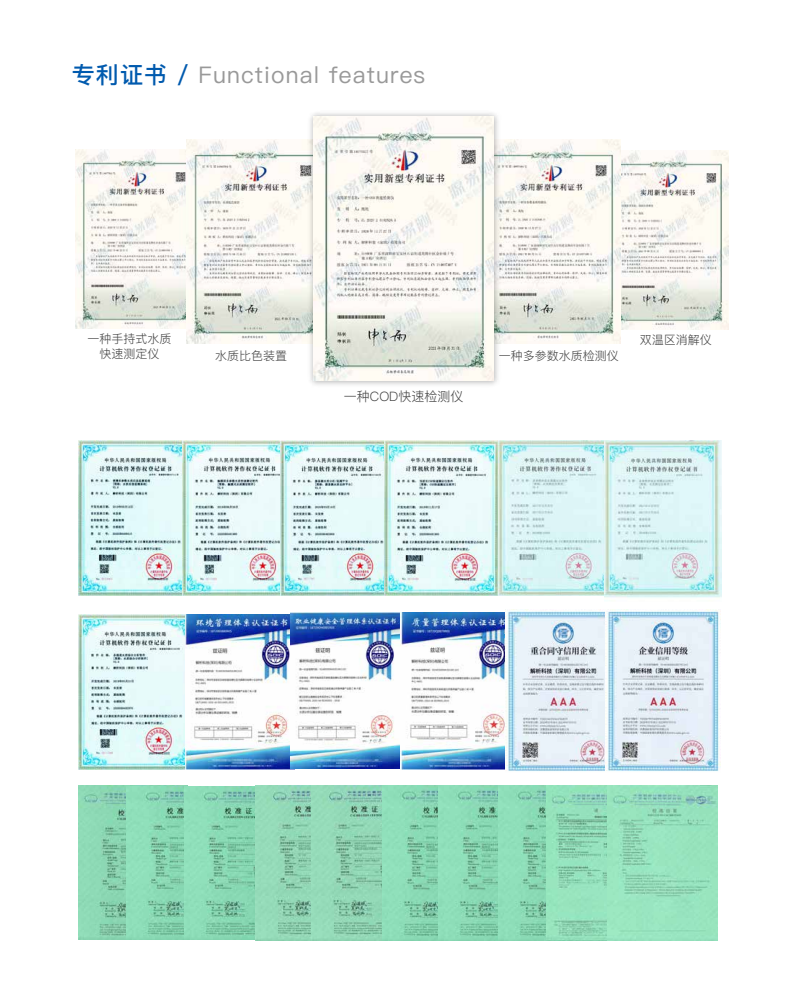
<style>
.page{position:relative;width:800px;height:1000px;background:#fff}
.page>*{position:absolute;margin:0;border:0;box-sizing:border-box;transform-origin:0 0}
.t1{font:23px "Ping Fang SC Medium";letter-spacing:.05em;color:#999}
.t2{font:13px "Ping Fang SC Regular";color:#444}
.t3{font:12px/14.4px "Ping Fang SC Regular";color:#444;text-align:center}
.s1{font-family:"Ping Fang SC Bold";color:#005aae}
</style>
<div class="page">
<img style="left:76px;top:149px;width:110px;height:179px">
<img style="left:186px;top:139px;width:118px;height:204px">
<img style="left:620px;top:150px;width:108px;height:179px">
<img style="left:503px;top:139px;width:117px;height:204px">
<img style="left:304px;top:113px;width:199px;height:272px">
<img style="left:314px;top:117px;width:180px;height:264px">
<img style="left:78px;top:786px;width:48px;height:154px">
<img style="left:126px;top:786px;width:59px;height:154px">
<img style="left:185px;top:786px;width:70px;height:154px">
<img style="left:255px;top:786px;width:56px;height:154px">
<img style="left:311px;top:786px;width:72px;height:154px">
<img style="left:383px;top:785px;width:55px;height:155px">
<img style="left:438px;top:785px;width:60px;height:155px">
<img style="left:498px;top:785px;width:49px;height:155px">
<img style="left:78px;top:440px;width:105px;height:156px">
<img style="left:183px;top:440px;width:97px;height:156px">
<img style="left:280px;top:440px;width:104px;height:156px">
<img style="left:384px;top:440px;width:221px;height:156px">
<img style="left:605px;top:440px;width:117px;height:158px">
<img style="left:78px;top:614px;width:107px;height:156px">
<img style="left:185px;top:614px;width:105px;height:156px">
<img style="left:290px;top:612px;width:215px;height:158px">
<img style="left:505px;top:609px;width:101px;height:162px">
<img style="left:606px;top:609px;width:115px;height:162px">
<img style="left:547px;top:785px;width:61px;height:155px">
<img style="left:608px;top:785px;width:109px;height:156px">
<h1 class="t1" style="left:72px;top:61px;width:355px"><span class="s1">专利证书 /</span> Functional features</h1>
<p class="t3" style="left:87px;top:332px;width:85px">一种手持式水质快速测定仪</p>
<p class="t3" style="left:640px;top:333px;width:73px">双温区消解仪</p>
<p class="t3" style="left:215px;top:349px;width:73px">水质比色装置</p>
<p class="t3" style="left:499px;top:349px;width:122px">一种多参数水质检测仪</p>
<p class="t2" style="left:344px;top:388px;width:121px">一种COD快速检测仪</p>
</div>
